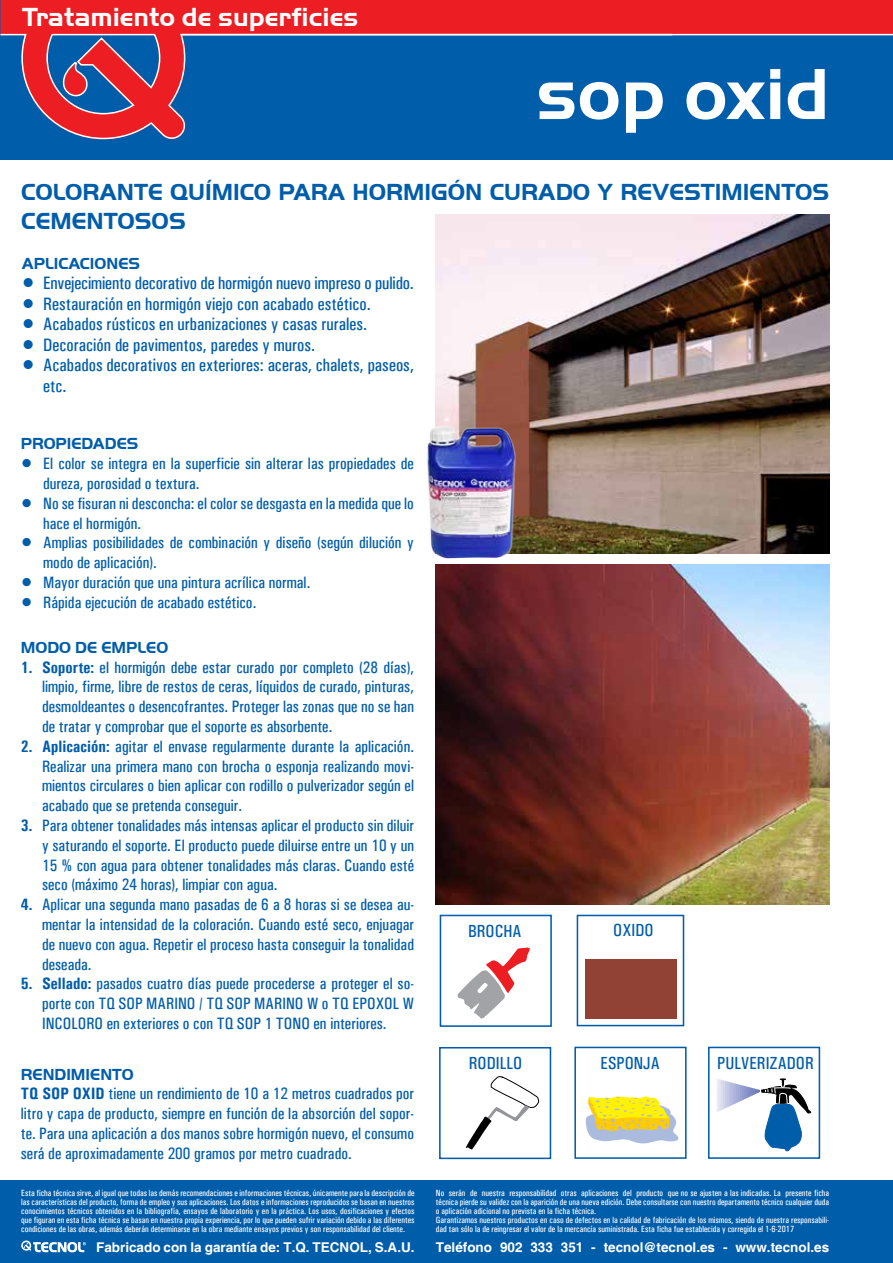
<style>
.page{position:relative;width:893px;height:1263px;background:#fff}
.page>*{position:absolute;margin:0;border:0;box-sizing:border-box;transform-origin:0 0}
.t1{font:700 75px "Handel Got D";color:#fff}
.t2{font:700 27px "Handel Got D";color:#fff}
.t3{font:700 24px/28.8px "Handel Got D";color:#005daa}
.t4{font:18px/20.5px "Univers Condensed";color:#005daa}
.t5{font:17.55px "Univers Condensed";color:#005daa}
.t6{font:16.5px/19.8px "Univers Condensed";color:#005daa;text-align:justify}
.t7{font:700 16.5px "Handel Got D";color:#005daa}
.t8{font:700 13.5px "Helvetica";color:#fff}
.t9{font:9px/9px "Univers Condensed";color:#fff}
.s1{font-weight:700}
</style>
<div class="page">
<div style="left:0;top:0;width:893px;height:159px;background:#005daa"></div>
<div style="left:0;top:0;width:893px;height:33px;background:#ed1d24"></div>
<svg style="left:0;top:33px;width:893px;height:107px"></svg>
<svg style="left:46px;top:33px;width:115px;height:82px"></svg>
<hr style="left:182px;top:34px;width:490px;height:1px;background:#fff">
<div style="left:1px;top:1180px;width:892px;height:83px;background:#005daa"></div>
<svg style="left:21px;top:1240px;width:65px;height:12px"></svg>
<img style="left:436px;top:214px;width:393px;height:340px">
<img style="left:436px;top:564px;width:393px;height:340px">
<svg style="left:457px;top:947px;width:73px;height:72px"></svg>
<div style="left:440px;top:915px;width:112px;height:112px;border:2px solid #005daa"></div>
<div style="left:439px;top:1047px;width:112px;height:112px;border:2px solid #005daa"></div>
<svg style="left:466px;top:1076px;width:73px;height:74px"></svg>
<div style="left:708px;top:1047px;width:112px;height:112px;border:2px solid #005daa"></div>
<svg style="left:717px;top:1078px;width:94px;height:73px"></svg>
<div style="left:574px;top:1047px;width:113px;height:112px;border:2px solid #005daa"></div>
<svg style="left:585px;top:1096px;width:94px;height:48px"></svg>
<div style="left:577px;top:915px;width:107px;height:111px;border:2px solid #005daa"></div>
<div style="left:585px;top:959px;width:91px;height:60px;background:#924135"></div>
<img style="left:427px;top:408px;width:108px;height:160px">
<h2 class="t2" style="left:22px;top:1px;width:338px">Tratamiento de superficies</h2>
<h1 class="t1" style="left:536px;top:52px;width:295px">sop oxid</h1>
<h3 class="t3" style="left:21px;top:178px;width:809px">COLORANTE QUÍMICO PARA HORMIGÓN CURADO Y REVESTIMIENTOS<br>CEMENTOSOS</h3>
<p class="t7" style="left:22px;top:254px;width:120px">APLICACIONES</p>
<p class="t4" style="left:22px;top:273px;width:394px">• Envejecimiento decorativo de hormigón nuevo impreso o pulido.</p>
<p class="t4" style="left:22px;top:294px;width:351px">• Restauración en hormigón viejo con acabado estético.</p>
<p class="t4" style="left:22px;top:314px;width:347px">• Acabados rústicos en urbanizaciones y casas rurales.</p>
<p class="t4" style="left:22px;top:334px;width:295px">• Decoración de pavimentos, paredes y muros.</p>
<p class="t4" style="left:43px;top:355px;width:372px;text-indent:-21px">• Acabados decorativos en exteriores: aceras, chalets, paseos, etc.</p>
<p class="t7" style="left:21px;top:434px;width:119px">PROPIEDADES</p>
<p class="t6" style="left:43px;top:454px;width:372px;text-indent:-22px">• El color se integra en la superficie sin alterar las propiedades de dureza, porosidad o textura.</p>
<p class="t6" style="left:43px;top:493px;width:372px;text-indent:-22px">• No se fisuran ni desconcha: el color se desgasta en la medida que lo hace el hormigón.</p>
<p class="t6" style="left:43px;top:533px;width:372px;text-indent:-23px">• Amplias posibilidades de combinación y diseño (según dilución y modo de aplicación).</p>
<p class="t6" style="left:21px;top:572px;width:291px">• Mayor duración que una pintura acrílica normal.</p>
<p class="t6" style="left:21px;top:592px;width:237px">• Rápida ejecución de acabado estético.</p>
<p class="t7" style="left:21px;top:638px;width:149px">MODO DE EMPLEO</p>
<p class="t6" style="left:42px;top:657px;width:374px;text-indent:-21px"><span class="s1">1. Soporte:</span> el hormigón debe estar curado por completo (28 días), limpio, firme, libre de restos de ceras, líquidos de curado, pinturas, desmoldeantes o desencofrantes. Proteger las zonas que no se han de tratar y comprobar que el soporte es absorbente.</p>
<p class="t6" style="left:42px;top:736px;width:374px;text-indent:-21px"><span class="s1">2. Aplicación:</span> agitar el envase regularmente durante la aplicación.<br>Realizar una primera mano con brocha o esponja realizando movi&shy;mientos circulares o bien aplicar con rodillo o pulverizador según el acabado que se pretenda conseguir.</p>
<p class="t6" style="left:42px;top:815px;width:374px;text-indent:-21px"><span class="s1">3.</span> Para obtener tonalidades más intensas aplicar el producto sin diluir y saturando el soporte. El producto puede diluirse entre un 10 y un 15 % con agua para obtener tonalidades más claras. Cuando esté seco (máximo 24 horas), limpiar con agua.</p>
<p class="t6" style="left:42px;top:895px;width:374px;text-indent:-21px"><span class="s1">4.</span> Aplicar una segunda mano pasadas de 6 a 8 horas si se desea au&shy;mentar la intensidad de la coloración. Cuando esté seco, enjuagar de nuevo con agua. Repetir el proceso hasta conseguir la tonalidad deseada.</p>
<p class="t6" style="left:42px;top:974px;width:374px;text-indent:-21px"><span class="s1">5. Sellado:</span> pasados cuatro días puede procederse a proteger el so&shy;porte con TQ SOP MARINO / TQ SOP MARINO W o TQ EPOXOL W INCOLORO en exteriores o con TQ SOP 1 TONO en interiores.</p>
<p class="t7" style="left:21px;top:1065px;width:114px">RENDIMIENTO</p>
<p class="t6" style="left:21px;top:1084px;width:395px"><span class="s1">TQ SOP OXID</span> tiene un rendimiento de 10 a 12 metros cuadrados por litro y capa de producto, siempre en función de la absorción del sopor&shy;te. Para una aplicación a dos manos sobre hormigón nuevo, el consumo será de aproximadamente 200 gramos por metro cuadrado.</p>
<p class="t9" style="left:21px;top:1188px;width:395px;text-align:justify">Esta ficha técnica sirve, al igual que todas las demás recomendaciones e informaciones técnicas, únicamente para la descripción de las características del producto, forma de empleo y sus aplicaciones. Los datos e informaciones reproducidos se basan en nuestros conocimientos técnicos obtenidos en la bibliografía, ensayos de laboratorio y en la práctica. Los usos, dosificaciones y efectos que figuran en esta ficha técnica se basan en nuestra propia experiencia, por lo que pueden sufrir variación debido a las diferentes condiciones de las obras, además deberán determinarse en la obra mediante ensayos previos y son responsabilidad del cliente.</p>
<p class="t5" style="left:468px;top:921px;width:55px">BROCHA</p>
<p class="t5" style="left:613px;top:919px;width:42px">OXIDO</p>
<p class="t5" style="left:469px;top:1053px;width:55px">RODILLO</p>
<p class="t5" style="left:601px;top:1053px;width:61px">ESPONJA</p>
<p class="t5" style="left:717px;top:1053px;width:98px">PULVERIZADOR</p>
<p class="t9" style="left:436px;top:1188px;width:395px">No serán de nuestra responsabilidad otras aplicaciones del producto que no se ajusten a las indicadas. La presente ficha técnica pierde su validez con la aparición de una nueva edición. Debe consultarse con nuestro departamento técnico cualquier duda o aplicación adicional no prevista en la ficha técnica.<br>Garantizamos nuestros productos en caso de defectos en la calidad de fabricación de los mismos, siendo de nuestra responsabili&shy;dad tan sólo la de reingresar el valor de la mercancía suministrada. Esta ficha fue establecida y corregida el 1-6-2017</p>
<p class="t8" style="left:96px;top:1239px;width:320px">Fabricado con la garantía de: T.Q. TECNOL, S.A.U.</p>
<p class="t8" style="left:436px;top:1239px;width:395px">Teléfono 902 333 351 - tecnol@tecnol.es - www.tecnol.es</p>
</div>
